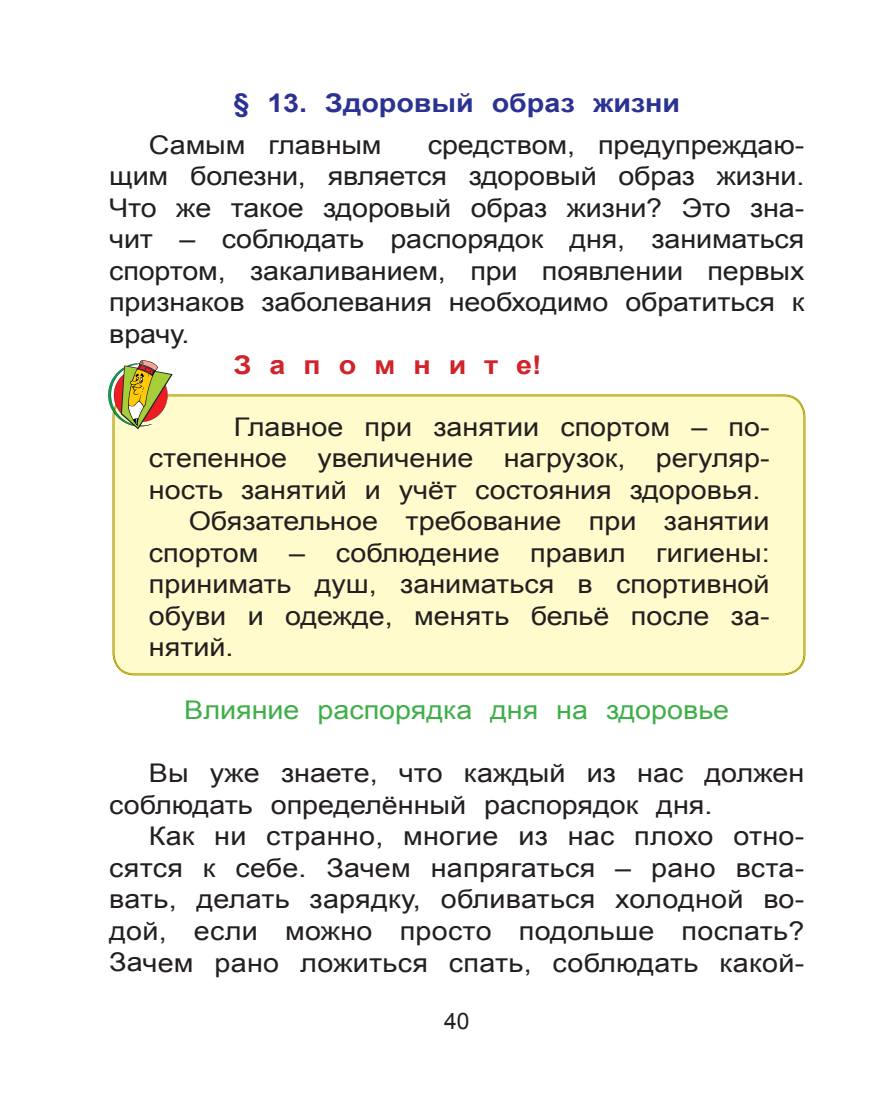
<style>
.page{position:relative;width:869px;height:1117px;background:#fff}
.page>*{position:absolute;margin:0;border:0;box-sizing:border-box;transform-origin:0 0}
.t1{font:25.72px/31.5px "Arial";color:#231f20;text-align:justify;scale:1.11 1}
.t2{font:25.72px "Arial";color:#40ae49;scale:1.11 1}
.t3{font:700 25.72px "Arial";color:#2c3293;scale:1.11 1}
.t4{font:700 25.72px "Arial";color:#d1232a;scale:1.11 1}
.t5{font:22.75px "Arial";color:#231f20}
</style>
<div class="page">
<div style="left:114px;top:395px;width:689px;height:279px;background:#fffbcc;border-radius:21px"></div>
<img style="left:108px;top:360px;width:65px;height:69px">
<p class="t3" style="left:233px;top:86px;width:404px">§ 13. Здоровый образ жизни</p>
<p class="t1" style="left:149px;top:129px;width:211px">Самым главным</p>
<p class="t1" style="left:109px;top:129px;width:627px;text-indent:318px">средством, предупреждаю&shy;щим болезни, является здоровый образ жизни.<br>Что же такое здоровый образ жизни? Это зна&shy;чит – соблюдать распорядок дня, заниматься спортом, закаливанием, при появлении первых признаков заболевания необходимо обратиться к врачу.</p>
<p class="t4" style="left:234px;top:348px;width:279px">З а п о м н и т е!</p>
<p class="t1" style="left:234px;top:411px;width:484px">Главное при занятии спортом – по-</p>
<p class="t1" style="left:149px;top:442px;width:560px">степенное увеличение нагрузок, регуляр-</p>
<p class="t1" style="left:149px;top:474px;width:552px">ность занятий и учёт состояния здоровья.</p>
<p class="t1" style="left:188px;top:505px;width:524px">Обязательное требование при занятии</p>
<p class="t1" style="left:149px;top:537px;width:560px">спортом – соблюдение правил гигиены:</p>
<p class="t1" style="left:149px;top:568px;width:560px">принимать душ, заниматься в спортивной</p>
<p class="t1" style="left:149px;top:600px;width:560px">обуви и одежде, менять бельё после за-</p>
<p class="t1" style="left:149px;top:631px;width:78px">нятий.</p>
<p class="t2" style="left:184px;top:693px;width:492px">Влияние распорядка дня на здоровье</p>
<p class="t1" style="left:109px;top:757px;width:627px;text-indent:40px">Вы уже знаете, что каждый из нас должен соблюдать определённый распорядок дня.</p>
<p class="t1" style="left:109px;top:820px;width:627px;text-indent:40px">Как ни странно, многие из нас плохо отно&shy;сятся к себе. Зачем напрягаться – рано вста&shy;вать, делать зарядку, обливаться холодной во&shy;дой, если можно просто подольше поспать?<br>Зачем рано ложиться спать, соблюдать какой-</p>
<p class="t5" style="left:444px;top:1005px;width:27px">40</p>
</div>
